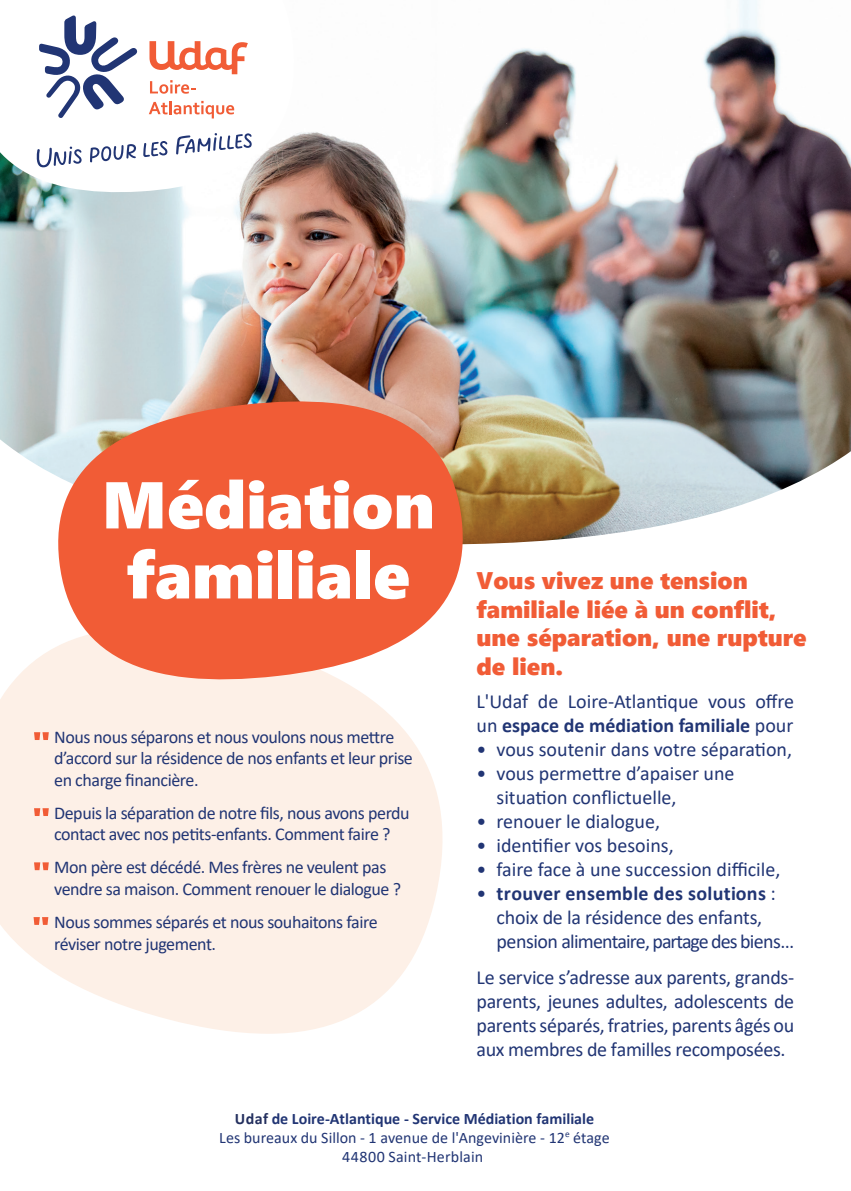
<style>
.page{position:relative;width:851px;height:1191px;background:#fff}
.page>*{position:absolute;margin:0;border:0;box-sizing:border-box;transform-origin:0 0}
.t1{font:66px/70px "Segoe UI Black";color:#fff;text-align:center}
.t2{font:24px/28.8px "Segoe UI Black";color:#f15c36}
.t3{font:20px/24px "Calibri";letter-spacing:-.01em;color:#213574}
.t4{font:18px/21.6px "Calibri";letter-spacing:-.025em;color:#213574}
.TEXTE_COURANT{font:16px/19.2px "Calibri";color:#213574;text-align:center}
.s1{font-weight:700}
.s2{font-weight:700;color:#24305f}
</style>
<div class="page">
<svg style="left:0;top:647px;width:443px;height:386px;background:#fdf2ea"></svg>
<svg style="left:34px;top:917px;width:14px;height:8px"></svg>
<svg style="left:34px;top:732px;width:15px;height:8px"></svg>
<svg style="left:34px;top:808px;width:15px;height:8px"></svg>
<svg style="left:34px;top:862px;width:15px;height:8px"></svg>
<img style="left:0;top:0;width:850px;height:544px">
<svg style="left:0;top:0;width:295px;height:193px"></svg>
<svg style="left:39px;top:15px;width:99px;height:103px"></svg>
<svg style="left:149px;top:41px;width:99px;height:33px"></svg>
<svg style="left:90px;top:144px;width:46px;height:18px"></svg>
<svg style="left:36px;top:147px;width:46px;height:21px"></svg>
<svg style="left:143px;top:141px;width:24px;height:16px"></svg>
<svg style="left:176px;top:133px;width:76px;height:21px"></svg>
<svg style="left:150px;top:80px;width:45px;height:14px"></svg>
<svg style="left:149px;top:101px;width:85px;height:17px"></svg>
<svg style="left:57px;top:400px;width:407px;height:280px;background:#ef7454"></svg>
<p class="t1" style="left:102px;top:466px;width:334px">Médiation familiale</p>
<p class="t4" style="left:54px;top:725px;width:360px">Nous nous séparons et nous voulons nous mettre d’accord sur la résidence de nos enfants et leur prise en charge financière.</p>
<p class="t4" style="left:54px;top:801px;width:357px">Depuis la séparation de notre fils, nous avons perdu contact avec nos petits-enfants. Comment faire ?</p>
<p class="t4" style="left:54px;top:856px;width:348px">Mon père est décédé. Mes frères ne veulent pas vendre sa maison. Comment renouer le dialogue ?</p>
<p class="t4" style="left:54px;top:910px;width:325px">Nous sommes séparés et nous souhaitons faire réviser notre jugement.</p>
<p class="t2" style="left:476px;top:564px;width:273px">Vous vivez une tension</p>
<p class="t2" style="left:476px;top:593px;width:301px">familiale liée à un conflit,</p>
<p class="t2" style="left:476px;top:622px;width:331px">une séparation, une rupture de lien.</p>
<p class="t3" style="left:476px;top:689px;width:319px">L'Udaf de Loire-Atlantique vous offre un <span class="s1">espace de médiation familiale</span> pour</p>
<p class="t3" style="left:476px;top:737px;width:317px">• vous soutenir dans votre séparation,</p>
<p class="t3" style="left:496px;top:761px;width:239px;text-indent:-20px">• vous permettre d’apaiser une situation conflictuelle,</p>
<p class="t3" style="left:476px;top:809px;width:185px">• renouer le dialogue,</p>
<p class="t3" style="left:476px;top:833px;width:198px">• identifier vos besoins,</p>
<p class="t3" style="left:476px;top:857px;width:305px">• faire face à une succession difficile,</p>
<p class="t3" style="left:496px;top:881px;width:299px;text-indent:-20px">• <span class="s1">trouver ensemble des solutions</span> : choix de la résidence des enfants, pension alimentaire, partage des biens…</p>
<p class="t3" style="left:476px;top:964px;width:319px;text-align:justify">Le service s’adresse aux parents, grands&shy;parents, jeunes adultes, adolescents de parents séparés, fratries, parents âgés ou aux membres de familles recomposées.</p>
<p class="TEXTE_COURANT" style="left:219px;top:1108px;width:392px"><span class="s2">U</span><span class="s2">daf</span> <span class="s1">de Loire-Atlantique - Service Médiation familiale<br></span>Les bureaux du Sillon - 1 avenue de l'Angevinière - 12<sup>e</sup> étage<br>44800 Saint-Herblain</p>
</div>
